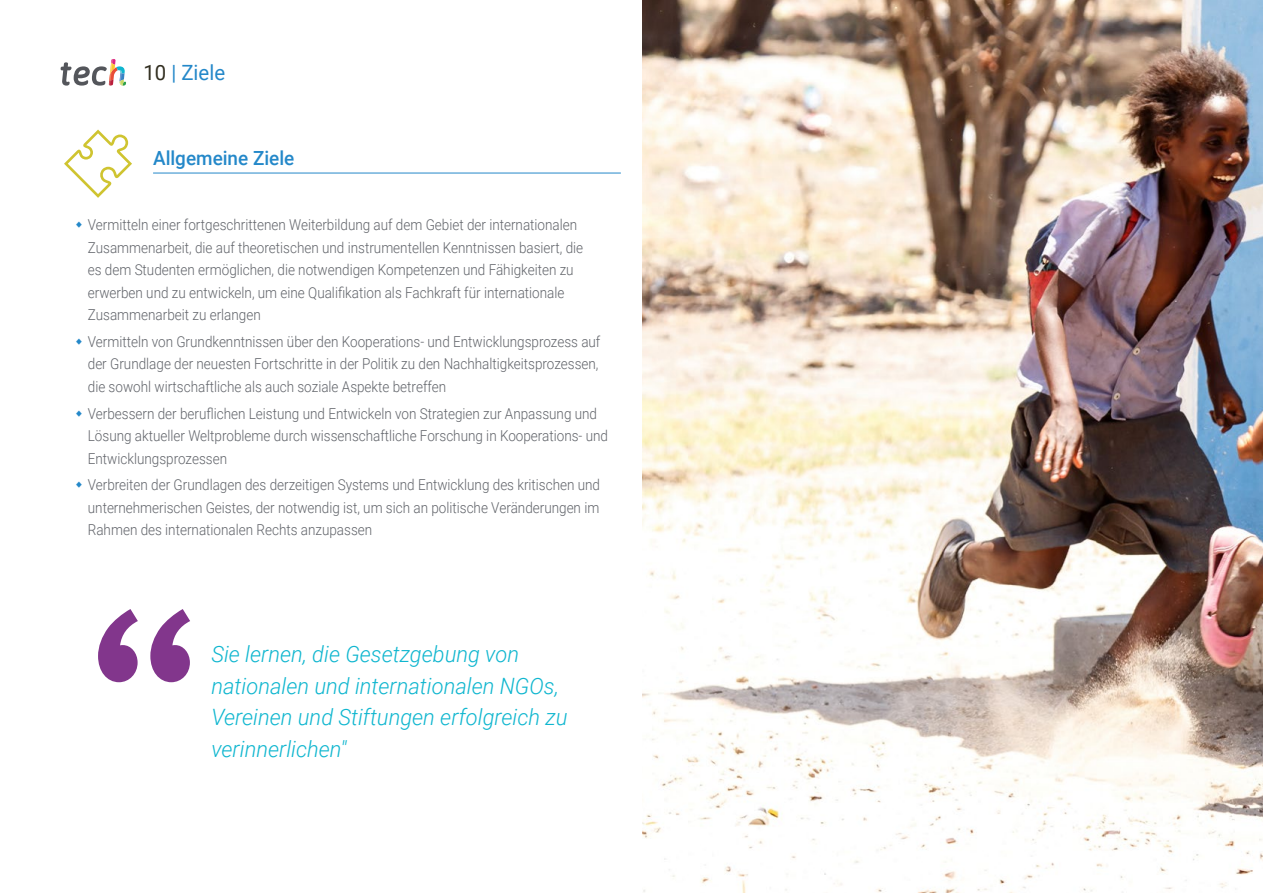
<style>
.page{position:relative;width:1263px;height:893px;background:#fff}
.page>*{position:absolute;margin:0;border:0;box-sizing:border-box;transform-origin:0 0}
.Destacados{font:italic 300 22.5px/31.5px "Roboto";color:#0fb6cf}
.Sección___Pag{font:21px "Roboto";color:#2488c9}
.Subtítulo_Pag{font:500 19.5px "Roboto";color:#2488c9}
.t1{font:300 15px/22.5px "Roboto";color:#61646a;scale:.9 1}
.s1{color:#312e20}
</style>
<div class="page">
<hr style="left:153px;top:173px;width:468px;height:1px;background:#2488c9">
<svg style="left:64px;top:130px;width:68px;height:68px"></svg>
<img style="left:642px;top:0;width:621px;height:893px">
<svg style="left:61px;top:59px;width:65px;height:27px"></svg>
<svg style="left:98px;top:609px;width:92px;height:73px"></svg>
<p class="Sección___Pag" style="left:144px;top:57px;width:83px"><span class="s1">10</span> | Ziele</p>
<p class="Subtítulo_Pag" style="left:153px;top:144px;width:143px">Allgemeine Ziele</p>
<p class="t1" style="left:88px;top:213px;width:552px">Vermitteln einer fortgeschrittenen Weiterbildung auf dem Gebiet der internationalen Zusammenarbeit, die auf theoretischen und instrumentellen Kenntnissen basiert, die es dem Studenten ermöglichen, die notwendigen Kompetenzen und Fähigkeiten zu erwerben und zu entwickeln, um eine Qualifikation als Fachkraft für internationale Zusammenarbeit zu erlangen</p>
<p class="t1" style="left:88px;top:330px;width:571px">Vermitteln von Grundkenntnissen über den Kooperations- und Entwicklungsprozess auf der Grundlage der neuesten Fortschritte in der Politik zu den Nachhaltigkeitsprozessen, die sowohl wirtschaftliche als auch soziale Aspekte betreffen</p>
<p class="t1" style="left:88px;top:401px;width:580px">Verbessern der beruflichen Leistung und Entwickeln von Strategien zur Anpassung und<br>Lösung aktueller Weltprobleme durch wissenschaftliche Forschung in Kooperations- und<br>Entwicklungsprozessen</p>
<p class="t1" style="left:88px;top:473px;width:571px;text-align:justify">Verbreiten der Grundlagen des derzeitigen Systems und Entwicklung des kritischen und unternehmerischen Geistes, der notwendig ist, um sich an politische Veränderungen im Rahmen des internationalen Rechts anzupassen</p>
<p class="Destacados" style="left:211px;top:638px;width:358px">Sie lernen, die Gesetzgebung von nationalen und internationalen NGOs,<br>Vereinen und Stiftungen erfolgreich zu verinnerlichen"</p>
</div>
